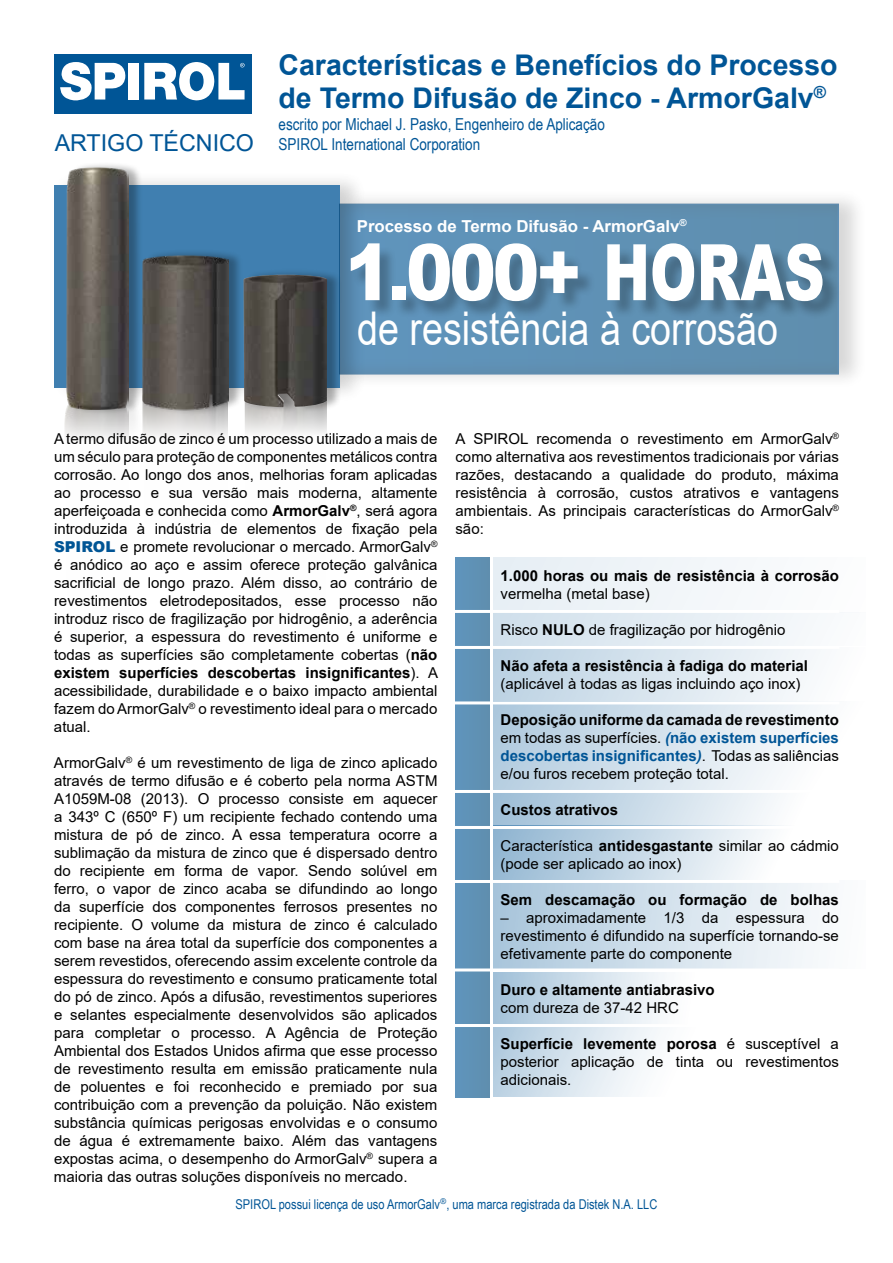
<style>
.page{position:relative;width:893px;height:1263px;background:#fff}
.page>*{position:absolute;margin:0;border:0;box-sizing:border-box;transform-origin:0 0}
.t1{font:900 78px "Arial";color:#fff;scale:.9 1}
.t2{font:46.5px "Arial";color:#fff;scale:.81 1}
.t3{font:700 28.5px/33px "Arial";color:#005596}
.t4{font:16.5px/19.8px "Arial Narrow";color:#005596}
.t5{font:700 16.5px "Arial";color:#fff}
.t6{font:15px/18px "Arial";color:#000;text-align:justify}
.t7{font:700 15px "Arial";color:#000}
.t8{font:13.5px "Arial Narrow";color:#005596}
.s1{font-family:"Arial";font-size:23.25px}
.s2{font-size:69px}
.s3{font-weight:700}
.s4{font-weight:900;color:#005596}
.s5{font-weight:700;font-style:italic;color:#005596}
.s6{font-weight:700;color:#005596}
</style>
<div class="page">
<div style="left:54px;top:54px;width:198px;height:59px;background:#005596"></div>
<div style="left:128px;top:63px;width:11px;height:37px;background:#fff"></div>
<svg style="left:60px;top:62px;width:66px;height:39px"></svg>
<svg style="left:144px;top:62px;width:101px;height:39px"></svg>
<div style="left:52px;top:170px;width:316px;height:233px;background:#000;opacity:.25"></div>
<div style="left:54px;top:185px;width:285px;height:203px;background:#407fb0"></div>
<div style="left:337px;top:188px;width:531px;height:202px;background:#000;opacity:.25"></div>
<div style="left:337px;top:203px;width:503px;height:174px;background:#5f90b3"></div>
<div style="left:353px;top:246px;width:488px;height:74px;background:#000;opacity:.25"></div>
<img style="left:64px;top:409px;width:65px;height:30px">
<div style="left:69px;top:162px;width:74px;height:253px;background:#000;opacity:.3"></div>
<img style="left:66px;top:168px;width:63px;height:241px">
<div style="left:145px;top:249px;width:98px;height:166px;background:#000;opacity:.3"></div>
<img style="left:143px;top:255px;width:86px;height:174px">
<div style="left:245px;top:268px;width:97px;height:146px;background:#000;opacity:.3"></div>
<img style="left:243px;top:275px;width:84px;height:132px">
<div style="left:455px;top:558px;width:35px;height:539px;background:#5f91b6"></div>
<div style="left:493px;top:558px;width:373px;height:55px;background:#f2f6f9"></div>
<div style="left:493px;top:613px;width:373px;height:33px;background:linear-gradient(to right,#cfdfeb,#fcfdfd)"></div>
<div style="left:493px;top:647px;width:373px;height:55px;background:linear-gradient(to right,#bad1e2,#fff)"></div>
<div style="left:493px;top:701px;width:373px;height:89px;background:linear-gradient(to right,#b1cade,#fff)"></div>
<div style="left:493px;top:792px;width:373px;height:34px;background:linear-gradient(to right,#a0bfd7,#fff)"></div>
<div style="left:493px;top:826px;width:373px;height:54px;background:linear-gradient(to right,#97b9d4,#fff)"></div>
<div style="left:493px;top:881px;width:373px;height:88px;background:linear-gradient(to right,#aac6dc,#fff)"></div>
<svg style="left:493px;top:972px;width:173px;height:52px;background:#cdddea"></svg>
<svg style="left:493px;top:1027px;width:166px;height:70px"></svg>
<hr style="left:441px;top:610px;width:398px;height:3px;background:#fff">
<hr style="left:441px;top:646px;width:398px;height:3px;background:#fff">
<hr style="left:441px;top:701px;width:398px;height:3px;background:#fff">
<hr style="left:441px;top:790px;width:398px;height:3px;background:#fff">
<hr style="left:441px;top:826px;width:398px;height:3px;background:#fff">
<hr style="left:441px;top:880px;width:398px;height:3px;background:#fff">
<hr style="left:441px;top:968px;width:398px;height:3px;background:#fff">
<hr style="left:441px;top:1024px;width:398px;height:3px;background:#fff">
<h3 class="t3" style="left:279px;top:49px;width:561px">Características e Benefícios do Processo de Termo Difusão de Zinco - ArmorGalv<sup>®</sup></h3>
<p class="t4" style="left:55px;top:114px;width:552px;text-indent:224px">escrito por Michael J. Pasko, Engenheiro de Aplicação<br><span class="s1">ARTIGO TÉCNICO</span> SPIROL International Corporation</p>
<p class="t5" style="left:357px;top:215px;width:331px">Processo de Termo Difusão - ArmorGalv<sup>®</sup></p>
<h1 class="t1" style="left:345px;top:216px;width:534px">1<span class="s2">.</span>000+ HORAS</h1>
<h2 class="t2" style="left:357px;top:297px;width:521px">de resistência à corrosão</h2>
<p class="t6" style="left:54px;top:430px;width:386px">A termo difusão de zinco é um processo utilizado a mais de um século para proteção de componentes metálicos contra corrosão. Ao longo dos anos, melhorias foram aplicadas ao processo e sua versão mais moderna, altamente aperfeiçoada e conhecida como <span class="s3">ArmorGalv</span><sup>®</sup>, será agora introduzida à indústria de elementos de fixação pela <span class="s4">SPIROL</span> e promete revolucionar o mercado. ArmorGalv<sup>® </sup>é anódico ao aço e assim oferece proteção galvânica sacrificial de longo prazo. Além disso, ao contrário de revestimentos eletrodepositados, esse processo não introduz risco de fragilização por hidrogênio, a aderência é superior, a espessura do revestimento é uniforme e todas as superfícies são completamente cobertas (<span class="s3">não existem superfícies descobertas insignificantes</span>). A acessibilidade, durabilidade e o baixo impacto ambiental fazem do ArmorGalv<sup>®</sup> o revestimento ideal para o mercado atual.</p>
<p class="t6" style="left:54px;top:754px;width:385px">ArmorGalv<sup>®</sup> é um revestimento de liga de zinco aplicado através de termo difusão e é coberto pela norma ASTM A1059M-08 (2013). O processo consiste em aquecer a 343º C (650º F) um recipiente fechado contendo uma mistura de pó de zinco. A essa temperatura ocorre a sublimação da mistura de zinco que é dispersado dentro do recipiente em forma de vapor. Sendo solúvel em ferro, o vapor de zinco acaba se difundindo ao longo da superfície dos componentes ferrosos presentes no recipiente. O volume da mistura de zinco é calculado com base na área total da superfície dos componentes a serem revestidos, oferecendo assim excelente controle da espessura do revestimento e consumo praticamente total do pó de zinco. Após a difusão, revestimentos superiores e selantes especialmente desenvolvidos são aplicados para completar o processo. A Agência de Proteção Ambiental dos Estados Unidos afirma que esse processo de revestimento resulta em emissão praticamente nula de poluentes e foi reconhecido e premiado por sua contribuição com a prevenção da poluição. Não existem substância químicas perigosas envolvidas e o consumo de água é extremamente baixo. Além das vantagens expostas acima, o desempenho do ArmorGalv<sup>®</sup> supera a maioria das outras soluções disponíveis no mercado.</p>
<p class="t6" style="left:455px;top:430px;width:385px">A SPIROL recomenda o revestimento em ArmorGalv<sup>® </sup>como alternativa aos revestimentos tradicionais por várias razões, destacando a qualidade do produto, máxima resistência à corrosão, custos atrativos e vantagens ambientais. As principais características do ArmorGalv<sup>® </sup>são:</p>
<p class="t7" style="left:500px;top:565px;width:340px">1.000 horas ou mais de resistência à corrosão</p>
<p class="t6" style="left:500px;top:585px;width:151px">vermelha (metal base)</p>
<p class="t6" style="left:500px;top:621px;width:287px">Risco <span class="s3">NULO</span> de fragilização por hidrogênio</p>
<p class="t7" style="left:500px;top:655px;width:309px">Não afeta a resistência à fadiga do material</p>
<p class="t6" style="left:500px;top:675px;width:302px">(aplicável à todas as ligas incluindo aço inox)</p>
<p class="t6" style="left:500px;top:711px;width:340px"><span class="s3">Deposição uniforme da camada de revestimento </span>em todas as superfícies. <span class="s5">(</span><span class="s6">não existem superfícies descobertas insignificantes</span><span class="s5">)</span>. Todas as saliências e/ou furos recebem proteção total.</p>
<p class="t7" style="left:500px;top:799px;width:119px">Custos atrativos</p>
<p class="t6" style="left:500px;top:837px;width:340px">Característica <span class="s3">antidesgastante</span> similar ao cádmio (pode ser aplicado ao inox)</p>
<p class="t7" style="left:500px;top:889px;width:340px">Sem descamação ou formação de bolhas</p>
<p class="t6" style="left:500px;top:909px;width:340px">– aproximadamente 1/3 da espessura do revestimento é difundido na superfície tornando-se efetivamente parte do componente</p>
<p class="t7" style="left:500px;top:979px;width:216px">Duro e altamente antiabrasivo</p>
<p class="t6" style="left:500px;top:999px;width:180px">com dureza de 37-42 HRC</p>
<p class="t6" style="left:500px;top:1035px;width:340px"><span class="s3">Superfície levemente porosa</span> é susceptível a posterior aplicação de tinta ou revestimentos adicionais.</p>
<p class="t8" style="left:236px;top:1194px;width:423px">SPIROL possui licença de uso ArmorGalv<sup>®</sup>, uma marca registrada da Distek N.A. LLC</p>
</div>
